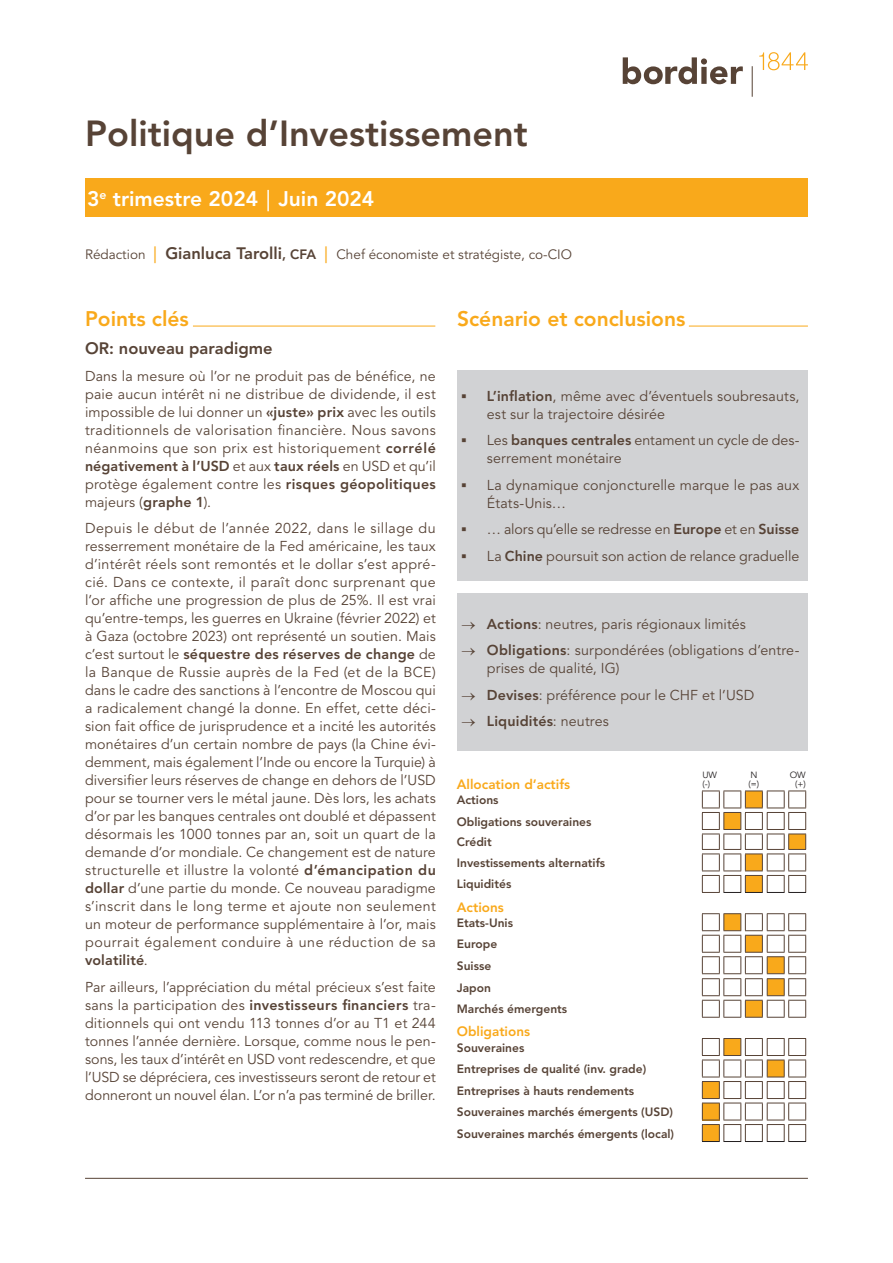
<style>
.page{position:relative;width:893px;height:1263px;background:#fff}
.page>*{position:absolute;margin:0;border:0;box-sizing:border-box;transform-origin:0 0}
.t1{font:800 36px "Avenir LT Std";color:#574336}
.t2{font:800 21px "Avenir LT Std";color:#f9a91b}
.t3{font:800 21px "Avenir LT Std";color:#fff}
.Sous-titre_brun{font:800 16.5px "Avenir LT Std";color:#574336}
.FR_-_Texte_normal{font:14.25px/18px "Avenir LT Std";letter-spacing:.01em;color:#574336}
.t4{font:800 14.25px "Avenir LT Std";letter-spacing:.01em;color:#574336}
.t5{font:13.5px "Avenir LT Std";color:#574336}
.t6{font:800 13.5px "Avenir LT Std";color:#f9a91b}
.t7{font:800 12px/21.1px "Avenir LT Std";color:#574336}
.t8{font:9px/9px "Avenir LT Std";color:#231f20}
.s1{font-family:"Segoe UI";font-weight:400}
.s2{font-family:"Segoe UI";font-size:16.5px;color:#f9a91b}
.s3{font-weight:800;font-size:16.5px}
.s4{font-weight:800}
.s5{font-family:"Garamond"}
.s6{font-weight:400}
</style>
<div class="page">
<svg style="left:759px;top:52px;width:49px;height:18px"></svg>
<svg style="left:623px;top:57px;width:130px;height:40px"></svg>
<div style="left:85px;top:179px;width:723px;height:38px;background:#f9a91b"></div>
<hr style="left:689px;top:326px;width:119px;height:1px;background:#f9a91b">
<hr style="left:193px;top:326px;width:242px;height:1px;background:#f9a91b">
<svg style="left:702px;top:790px;width:104px;height:352px"></svg>
<hr style="left:85px;top:1178px;width:723px;height:1px;background:#574336">
<div style="left:457px;top:370px;width:351px;height:210px;background:#d1d2d4"></div>
<div style="left:457px;top:593px;width:351px;height:158px;background:#d1d2d4"></div>
<h1 class="t1" style="left:85px;top:112px;width:444px">Politique d’Investissement</h1>
<h2 class="t3" style="left:87px;top:186px;width:289px">3<sup>e</sup> trimestre 2024 <span class="s1">|</span> Juin 2024</h2>
<p class="t5" style="left:85px;top:247px;width:488px">Rédaction <span class="s2">|</span> <span class="s3">Gianluca Tarolli</span><span class="s4">, CFA</span> <span class="s2">|</span> Chef économiste et stratégiste, co-CIO</p>
<h2 class="t2" style="left:85px;top:307px;width:105px">Points clés</h2>
<p class="Sous-titre_brun" style="left:85px;top:338px;width:189px">OR: nouveau paradigme</p>
<p class="FR_-_Texte_normal" style="left:85px;top:367px;width:352px;text-align:justify">Dans la mesure où l’or ne produit pas de bénéfice, ne paie aucun intérêt ni ne distribue de dividende, il est impossible de lui donner un <span class="s4">«juste» prix</span> avec les outils traditionnels de valorisation financière. Nous savons néanmoins que son prix est historiquement <span class="s4">corrélé négativement à l’USD</span> et aux <span class="s4">taux réels</span> en USD et qu’il protège également contre les <span class="s4">risques géopolitiques </span>majeurs (<span class="s4">graphe 1</span>).</p>
<p class="FR_-_Texte_normal" style="left:85px;top:520px;width:352px;text-align:justify">Depuis le début de l’année 2022, dans le sillage du resserrement monétaire de la Fed américaine, les taux d’intérêt réels sont remontés et le dollar s’est appré&shy;cié. Dans ce contexte, il paraît donc surprenant que l’or affiche une progression de plus de 25%. Il est vrai qu’entre-temps, les guerres en Ukraine (février 2022) et à Gaza (octobre 2023) ont représenté un soutien. Mais c’est surtout le <span class="s4">séquestre des réserves de change</span> de la Banque de Russie auprès de la Fed (et de la BCE) dans le cadre des sanctions à l’encontre de Moscou qui a radicalement changé la donne. En effet, cette déci&shy;sion fait office de jurisprudence et a incité les autorités monétaires d’un certain nombre de pays (la Chine évi&shy;demment, mais également l’Inde ou encore la Turquie) à diversifier leurs réserves de change en dehors de l’USD pour se tourner vers le métal jaune. Dès lors, les achats d’or par les banques centrales ont doublé et dépassent désormais les 1000 tonnes par an, soit un quart de la demande d’or mondiale. Ce changement est de nature structurelle et illustre la volonté <span class="s4">d’émancipation du dollar</span> d’une partie du monde. Ce nouveau paradigme s’inscrit dans le long terme et ajoute non seulement un moteur de performance supplémentaire à l’or, mais pourrait également conduire à une réduction de sa <span class="s4">volatilité</span>.</p>
<p class="FR_-_Texte_normal" style="left:85px;top:978px;width:352px;text-align:justify">Par ailleurs, l’appréciation du métal précieux s’est faite sans la participation des <span class="s4">investisseurs financiers</span> tra&shy;ditionnels qui ont vendu 113 tonnes d’or au T1 et 244 tonnes l’année dernière. Lorsque, comme nous le pen&shy;sons, les taux d’intérêt en USD vont redescendre, et que l’USD se dépréciera, ces investisseurs seront de retour et donneront un nouvel élan. L’or n’a pas terminé de briller.</p>
<h2 class="t2" style="left:457px;top:307px;width:230px">Scénario et conclusions</h2>
<p class="FR_-_Texte_normal" style="left:487px;top:387px;width:314px;text-indent:-26px"><span class="s5">▪</span> <span class="s4">L’inflation</span>, même avec d’éventuels soubresauts, est sur la trajectoire désirée</p>
<p class="FR_-_Texte_normal" style="left:487px;top:432px;width:314px;text-indent:-26px"><span class="s5">▪</span> Les <span class="s4">banques centrales</span> entament un cycle de des&shy;serrement monétaire</p>
<p class="FR_-_Texte_normal" style="left:487px;top:476px;width:314px;text-indent:-26px"><span class="s5">▪</span> La dynamique conjoncturelle marque le pas aux<br>États-Unis…</p>
<p class="FR_-_Texte_normal" style="left:461px;top:521px;width:340px"><span class="s5">▪</span> … alors qu’elle se redresse en <span class="s4">Europe</span> et en <span class="s4">Suisse</span></p>
<p class="FR_-_Texte_normal" style="left:461px;top:547px;width:340px"><span class="s5">▪</span> La <span class="s4">Chine</span> poursuit son action de relance graduelle</p>
<p class="FR_-_Texte_normal" style="left:461px;top:615px;width:286px">→ <span class="s4">Actions</span>: neutres, paris régionaux limités</p>
<p class="FR_-_Texte_normal" style="left:487px;top:642px;width:314px;text-indent:-26px">→ <span class="s4">Obligations</span>: surpondérées (obligations d’entre&shy;prises de qualité, IG)</p>
<p class="FR_-_Texte_normal" style="left:461px;top:686px;width:294px">→ <span class="s4">Devises</span>: préférence pour le CHF et l’USD</p>
<p class="t4" style="left:461px;top:713px;width:149px">→ Liquidités<span class="s6">: neutres</span></p>
<p class="t6" style="left:457px;top:776px;width:115px">Allocation d’actifs</p>
<p class="t8" style="left:702px;top:770px;width:16px">UW (-)</p>
<p class="t8" style="left:748px;top:770px;width:12px">N (=)</p>
<p class="t8" style="left:790px;top:770px;width:18px;text-align:center">OW (+)</p>
<p class="t7" style="left:457px;top:789px;width:150px">Actions<br>Obligations souveraines<br>Crédit<br>Investissements alternatifs<br>Liquidités</p>
<p class="t6" style="left:457px;top:899px;width:48px">Actions</p>
<p class="t7" style="left:457px;top:912px;width:112px;line-height:21.6px">Etats-Unis<br>Europe<br>Suisse<br>Japon<br>Marchés émergents</p>
<p class="t6" style="left:457px;top:1024px;width:75px">Obligations</p>
<p class="t7" style="left:457px;top:1037px;width:219px">Souveraines<br>Entreprises de qualité (inv. grade)<br>Entreprises à hauts rendements<br>Souveraines marchés émergents (USD)<br>Souveraines marchés émergents (local)</p>
</div>
